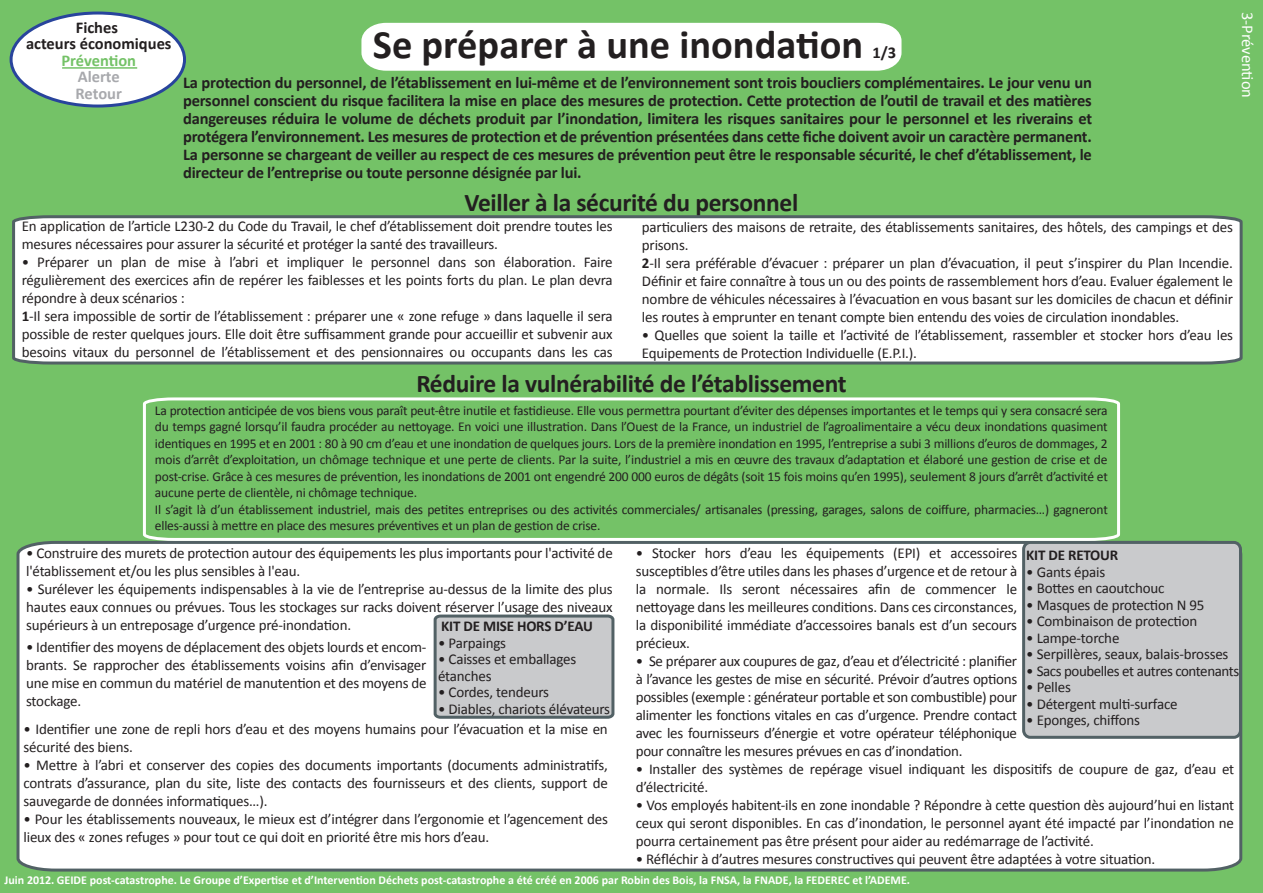
<style>
.page{position:relative;width:1263px;height:893px;background:#74c267}
.page>*{position:absolute;margin:0;border:0;box-sizing:border-box;transform-origin:0 0}
.t1{font:700 40.5px "Calibri";color:#231f20}
.t2{font:700 25.5px "Calibri";letter-spacing:-.015em;color:#231f20}
.t3{font:700 16.5px/18px "Calibri";letter-spacing:-.015em;color:#231f20;text-align:center}
.t4{font:16.5px "Calibri";letter-spacing:-.005em;color:#fff}
.t5{font:15px/18px "Calibri";letter-spacing:-.015em;color:#231f20}
.t6{font:700 15px "Calibri";letter-spacing:-.015em;color:#231f20}
.t7{font:13.5px/16.5px "Calibri";letter-spacing:-.015em;color:#231f20}
.t8{font:700 12px "Calibri";color:#fff}
.s1{color:#74c267}
.s2{color:#a8a9ad}
.s3{font-weight:700}
</style>
<div class="page">
<div style="left:361px;top:23px;width:540px;height:48px;background:#fff"></div>
<div style="left:11px;top:13px;width:174px;height:93px;background:#fff;border-radius:50%"></div>
<div style="left:10px;top:12px;width:176px;height:96px;border:3px solid #28449c;border-radius:50%"></div>
<div style="left:12px;top:215px;width:1231px;height:150px;background:#fff"></div>
<div style="left:16px;top:540px;width:1227px;height:332px;background:#fff"></div>
<hr style="left:62px;top:67px;width:75px;height:2px;background:#74c267">
<div style="left:1024px;top:542px;width:216px;height:195px;background:#c9cacc;border-radius:7px"></div>
<div style="left:1022px;top:541px;width:220px;height:198px;border:3px solid #526165;border-radius:7px"></div>
<svg style="left:432px;top:613px;width:184px;height:107px;background:#c1c3c5"></svg>
<svg style="left:141px;top:397px;width:980px;height:145px"></svg>
<p class="t3" style="left:26px;top:19px;width:147px;line-height:16.5px">Fiches<br>acteurs économiques<br><span class="s1">Prévention<br></span><span class="s2">Alerte<br>Retour</span></p>
<p class="t4" style="left:1258px;top:12px;width:88px;rotate:90deg">3-Prévention</p>
<p class="t1" style="left:373px;top:19px;width:492px">Se préparer à une inondation</p>
<p class="t3" style="left:872px;top:44px;width:25px">1/3</p>
<p class="t3" style="left:183px;top:73px;width:910px;text-align:justify">La protection du personnel, de l’établissement en lui-même et de l’environnement sont trois boucliers complémentaires. Le jour venu un personnel conscient du risque facilitera la mise en place des mesures de protection. Cette protection de l’outil de travail et des matières dangereuses réduira le volume de déchets produit par l’inondation, limitera les risques sanitaires pour le personnel et les riverains et protégera l’environnement. Les mesures de protection et de prévention présentées dans cette fiche doivent avoir un caractère permanent.<br>La personne se chargeant de veiller au respect de ces mesures de prévention peut être le responsable sécurité, le chef d’établissement, le directeur de l’entreprise ou toute personne désignée par lui.</p>
<p class="t2" style="left:465px;top:186px;width:335px">Veiller à la sécurité du personnel</p>
<p class="t5" style="left:22px;top:217px;width:592px">En application de l’article L230-2 du Code du Travail, le chef d’établissement doit prendre toutes les mesures nécessaires pour assurer la sécurité et protéger la santé des travailleurs.</p>
<p class="t5" style="left:22px;top:253px;width:592px">• Préparer un plan de mise à l’abri et impliquer le personnel dans son élaboration. Faire régulièrement des exercices afin de repérer les faiblesses et les points forts du plan. Le plan devra répondre à deux scénarios :<br><span class="s3">1</span>-Il sera impossible de sortir de l’établissement : préparer une « zone refuge » dans laquelle il sera possible de rester quelques jours. Elle doit être suffisamment grande pour accueillir et subvenir aux besoins vitaux du personnel de l’établissement et des pensionnaires ou occupants dans les cas</p>
<p class="t5" style="left:642px;top:218px;width:593px">particuliers des maisons de retraite, des établissements sanitaires, des hôtels, des campings et des prisons.<br><span class="s3">2</span>-Il sera préférable d’évacuer : préparer un plan d’évacuation, il peut s’inspirer du Plan Incendie.<br>Définir et faire connaître à tous un ou des points de rassemblement hors d’eau. Evaluer également le nombre de véhicules nécessaires à l’évacuation en vous basant sur les domiciles de chacun et définir les routes à emprunter en tenant compte bien entendu des voies de circulation inondables.</p>
<p class="t5" style="left:642px;top:326px;width:593px">• Quelles que soient la taille et l’activité de l’établissement, rassembler et stocker hors d’eau les<br>Equipements de Protection Individuelle (E.P.I.).</p>
<p class="t2" style="left:416px;top:367px;width:432px">Réduire la vulnérabilité de l’établissement</p>
<p class="t7" style="left:155px;top:402px;width:954px">La protection anticipée de vos biens vous paraît peut-être inutile et fastidieuse. Elle vous permettra pourtant d’éviter des dépenses importantes et le temps qui y sera consacré sera du temps gagné lorsqu’il faudra procéder au nettoyage. En voici une illustration. Dans l’Ouest de la France, un industriel de l’agroalimentaire a vécu deux inondations quasiment identiques en 1995 et en 2001 : 80 à 90 cm d’eau et une inondation de quelques jours. Lors de la première inondation en 1995, l’entreprise a subi 3 millions d’euros de dommages, 2 mois d’arrêt d’exploitation, un chômage technique et une perte de clients. Par la suite, l’industriel a mis en œuvre des travaux d’adaptation et élaboré une gestion de crise et de post-crise. Grâce à ces mesures de prévention, les inondations de 2001 ont engendré 200 000 euros de dégâts (soit 15 fois moins qu’en 1995), seulement 8 jours d’arrêt d’activité et aucune perte de clientèle, ni chômage technique.<br>Il s’agit là d’un établissement industriel, mais des petites entreprises ou des activités commerciales/ artisanales (pressing, garages, salons de coiffure, pharmacies…) gagneront elles-aussi à mettre en place des mesures préventives et un plan de gestion de crise.</p>
<p class="t5" style="left:26px;top:544px;width:588px">• Construire des murets de protection autour des équipements les plus importants pour l'activité de l'établissement et/ou les plus sensibles à l'eau.</p>
<p class="t5" style="left:26px;top:580px;width:588px;text-align:justify">• Surélever les équipements indispensables à la vie de l’entreprise au-dessus de la limite des plus hautes eaux connues ou prévues. Tous les stockages sur racks doivent réserver l’usage des niveaux supérieurs à un entreposage d’urgence pré-inondation.</p>
<p class="t6" style="left:441px;top:617px;width:153px">KIT DE MISE HORS D’EAU</p>
<p class="t5" style="left:438px;top:634px;width:70px">• Parpaings</p>
<p class="t5" style="left:438px;top:651px;width:140px;line-height:16.5px">• Caisses et emballages étanches</p>
<p class="t5" style="left:438px;top:683px;width:113px">• Cordes, tendeurs</p>
<p class="t5" style="left:438px;top:700px;width:174px">• Diables, chariots élévateurs</p>
<p class="t5" style="left:24px;top:720px;width:586px">• Identifier une zone de repli hors d’eau et des moyens humains pour l’évacuation et la mise en sécurité des biens.</p>
<p class="t5" style="left:24px;top:756px;width:586px;text-align:justify">• Mettre à l’abri et conserver des copies des documents importants (documents administratifs, contrats d’assurance, plan du site, liste des contacts des fournisseurs et des clients, support de sauvegarde de données informatiques…).</p>
<p class="t5" style="left:24px;top:810px;width:586px">• Pour les établissements nouveaux, le mieux est d’intégrer dans l’ergonomie et l’agencement des lieux des « zones refuges » pour tout ce qui doit en priorité être mis hors d’eau.</p>
<p class="t5" style="left:26px;top:638px;width:402px;text-align:justify">• Identifier des moyens de déplacement des objets lourds et encom&shy;brants. Se rapprocher des établissements voisins afin d’envisager une mise en commun du matériel de manutention et des moyens de stockage.</p>
<p class="t5" style="left:636px;top:544px;width:383px;text-align:justify">• Stocker hors d’eau les équipements (EPI) et accessoires susceptibles d’être utiles dans les phases d’urgence et de retour à la normale. Ils seront nécessaires afin de commencer le nettoyage dans les meilleures conditions. Dans ces circonstances, la disponibilité immédiate d’accessoires banals est d’un secours précieux.</p>
<p class="t5" style="left:636px;top:652px;width:383px;text-align:justify">• Se préparer aux coupures de gaz, d’eau et d’électricité : planifier à l’avance les gestes de mise en sécurité. Prévoir d’autres options possibles (exemple : générateur portable et son combustible) pour alimenter les fonctions vitales en cas d’urgence. Prendre contact avec les fournisseurs d’énergie et votre opérateur téléphonique pour connaître les mesures prévues en cas d’inondation.</p>
<p class="t6" style="left:1026px;top:545px;width:94px">KIT DE RETOUR</p>
<p class="t5" style="left:1026px;top:563px;width:81px">• Gants épais</p>
<p class="t5" style="left:1026px;top:579px;width:140px">• Bottes en caoutchouc</p>
<p class="t5" style="left:1026px;top:596px;width:180px">• Masques de protection N 95</p>
<p class="t5" style="left:1026px;top:612px;width:173px">• Combinaison de protection</p>
<p class="t5" style="left:1026px;top:629px;width:95px">• Lampe-torche</p>
<p class="t5" style="left:1026px;top:645px;width:204px">• Serpillères, seaux, balais-brosses</p>
<p class="t5" style="left:1026px;top:662px;width:214px">• Sacs poubelles et autres contenants</p>
<p class="t5" style="left:1026px;top:678px;width:46px">• Pelles</p>
<p class="t5" style="left:1026px;top:695px;width:153px">• Détergent multi-surface</p>
<p class="t5" style="left:1026px;top:711px;width:115px">• Eponges, chiffons</p>
<p class="t5" style="left:636px;top:760px;width:600px">• Installer des systèmes de repérage visuel indiquant les dispositifs de coupure de gaz, d’eau et d’électricité.</p>
<p class="t5" style="left:636px;top:796px;width:600px;text-align:justify">• Vos employés habitent-ils en zone inondable ? Répondre à cette question dès aujourd’hui en listant ceux qui seront disponibles. En cas d’inondation, le personnel ayant été impacté par l’inondation ne pourra certainement pas être présent pour aider au redémarrage de l’activité.</p>
<p class="t5" style="left:636px;top:850px;width:521px">• Réfléchir à d’autres mesures constructives qui peuvent être adaptées à votre situation.</p>
<p class="t8" style="left:4px;top:872px;width:907px">Juin 2012. GEIDE post-catastrophe. Le Groupe d’Expertise et d’Intervention Déchets post-catastrophe a été créé en 2006 par Robin des Bois, la FNSA, la FNADE, la FEDEREC et l’ADEME.</p>
</div>
